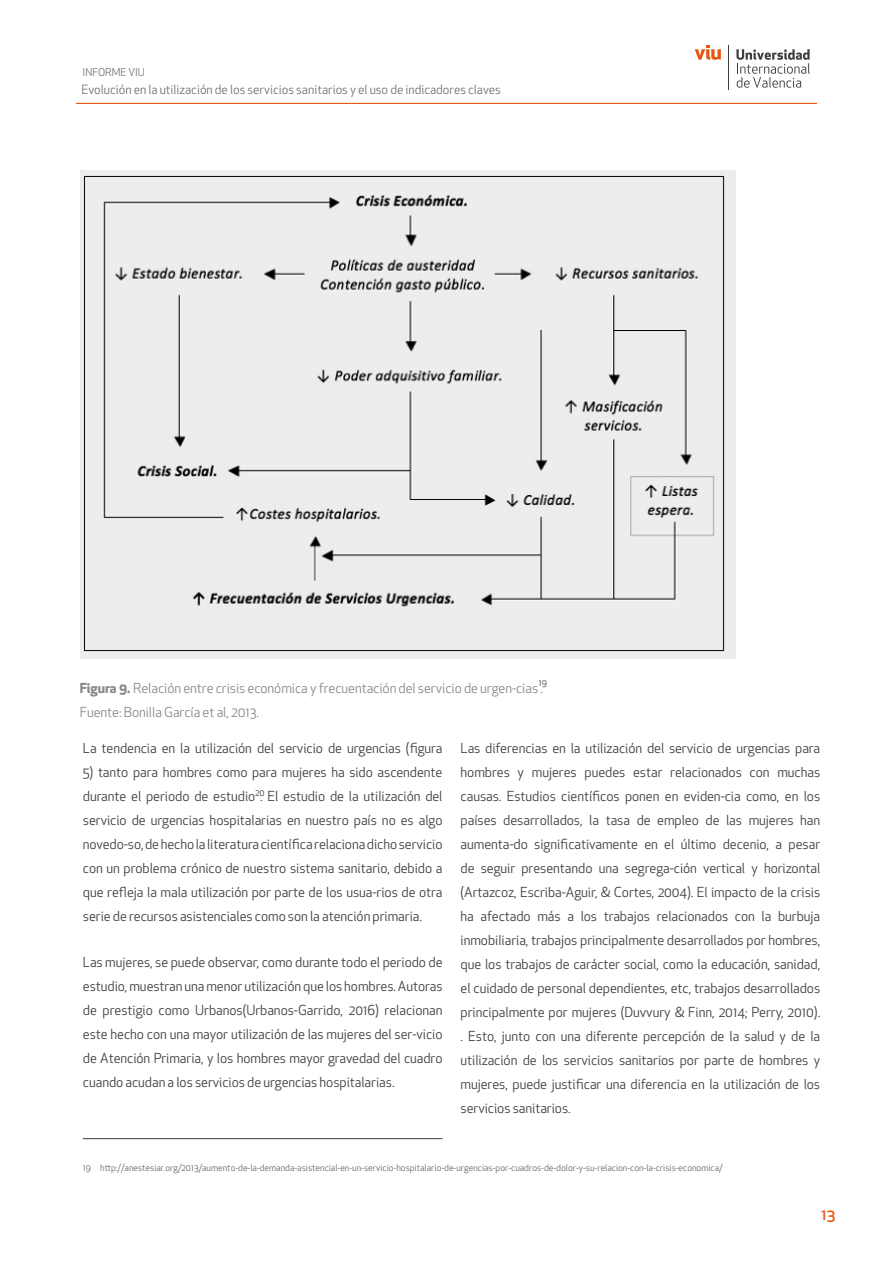
<style>
.page{position:relative;width:893px;height:1263px;background:#fff}
.page>*{position:absolute;margin:0;border:0;box-sizing:border-box;transform-origin:0 0}
.t1{font:500 15px "Apex New";color:#e85611}
.t2{font:13.5px/24px "Apex New";letter-spacing:-.005em;color:#3e3d40;text-align:justify}
.t3{font:13.5px/24px "Apex New";letter-spacing:-.005em;color:#87888a}
.t4{font:12.45px "Apex New";color:#707172}
.t5{font:10.5px "Apex New";color:#707073}
.t6{font:9px "Apex New";color:#666769}
.t7{font:9px "Apex New";color:#3e3d40}
.s1{font-weight:700}
</style>
<div class="page">
<hr style="left:76px;top:103px;width:741px;height:1px;background:#e85712">
<svg style="left:736px;top:49px;width:74px;height:39px"></svg>
<hr style="left:728px;top:45px;width:1px;height:45px;background:#3d3d40">
<svg style="left:695px;top:45px;width:26px;height:15px"></svg>
<img style="left:80px;top:170px;width:655px;height:489px">
<hr style="left:83px;top:1138px;width:359px;height:1px;background:#3e3d40">
<p class="t5" style="left:83px;top:66px;width:64px">INFORME VIU</p>
<p class="t4" style="left:81px;top:82px;width:421px">Evolución en la utilización de los servicios sanitarios y el uso de indicadores claves</p>
<p class="t7" style="left:539px;top:677px;width:10px">19</p>
<p class="t3" style="left:80px;top:676px;width:465px"><span class="s1">Figura 9.</span> Relación entre crisis económica y frecuentación del servicio de urgen-cias .<br>Fuente: Bonilla García et al, 2013.</p>
<p class="t2" style="left:83px;top:736px;width:361px">La tendencia en la utilización del servicio de urgencias (figura</p>
<p class="t2" style="left:83px;top:760px;width:361px">5) tanto para hombres como para mujeres ha sido ascendente durante el periodo de estudio . El estudio de la utilización del servicio de urgencias hospitalarias en nuestro país no es algo novedo-so, de hecho la literatura científica relaciona dicho servicio con un problema crónico de nuestro sistema sanitario, debido a que refleja la mala utilización por parte de los usua-rios de otra serie de recursos asistenciales como son la atención primaria.</p>
<p class="t2" style="left:83px;top:950px;width:361px">Las mujeres, se puede observar, como durante todo el periodo de estudio, muestran una menor utilización que los hombres. Autoras de prestigio como Urbanos(Urbanos-Garrido, 2016) relacionan este hecho con una mayor utilización de las mujeres del ser-vicio de Atención Primaria, y los hombres mayor gravedad del cuadro cuando acudan a los servicios de urgencias hospitalarias.</p>
<p class="t7" style="left:255px;top:787px;width:11px">20</p>
<p class="t2" style="left:461px;top:736px;width:361px">Las diferencias en la utilización del servicio de urgencias para hombres y mujeres puedes estar relacionados con muchas causas. Estudios científicos ponen en eviden-cia como, en los países desarrollados, la tasa de empleo de las mujeres han aumenta-do significativamente en el último decenio, a pesar de seguir presentando una segrega-ción vertical y horizontal (Artazcoz, Escriba-Aguir, &amp; Cortes, 2004). El impacto de la crisis ha afectado más a los trabajos relacionados con la burbuja inmobiliaria, trabajos principalmente desarrollados por hombres, que los trabajos de carácter social, como la educación, sanidad, el cuidado de personal dependientes, etc, trabajos desarrollados principalmente por mujeres (Duvvury &amp; Finn, 2014; Perry, 2010). . Esto, junto con una diferente percepción de la salud y de la utilización de los servicios sanitarios por parte de hombres y mujeres, puede justificar una diferencia en la utilización de los servicios sanitarios.</p>
<p class="t6" style="left:83px;top:1162px;width:641px">19 http://anestesiar.org/2013/aumento-de-la-demanda-asistencial-en-un-servicio-hospitalario-de-urgencias-por-cuadros-de-dolor-y-su-relacion-con-la-crisis-economica/</p>
<p class="t1" style="left:821px;top:1204px;width:15px">13</p>
</div>
